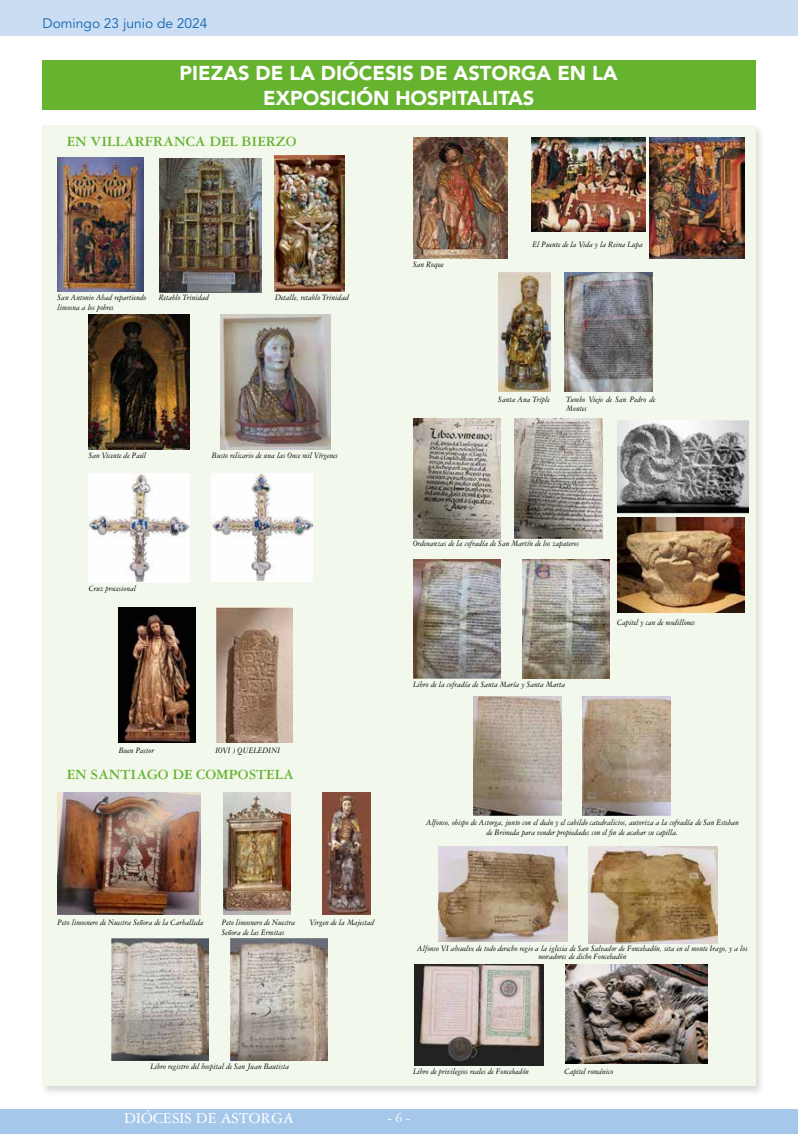
<style>
.page{position:relative;width:798px;height:1134px;background:#fff}
.page>*{position:absolute;margin:0;border:0;box-sizing:border-box;transform-origin:0 0}
.t1{font:900 20px/25px "Avenir LT Std";color:#fff;text-align:center}
.t2{font:16.25px "Garamond 3 LT Std";color:#fff}
.t3{font:700 15px "Garamond 3 LT Std";color:#65b32e}
.t4{font:13.75px "Avenir LT Std";color:#0c64af}
.t5{font:13.75px "Garamond 3 LT Std";color:#fff}
.t6{font:italic 8.75px/10px "Garamond 3 LT Std";color:#000;scale:.95 1}
</style>
<div class="page">
<div style="left:0;top:1109px;width:797px;height:25px;background:#a5c7ea"></div>
<svg style="left:797px;top:1109px;width:1px;height:25px"></svg>
<div style="left:0;top:0;width:797px;height:35px;background:#cbddf3"></div>
<div style="left:40px;top:123px;width:725px;height:973px;background:#000;opacity:.15"></div>
<div style="left:42px;top:126px;width:713px;height:960px;background:#f3f8ed"></div>
<div style="left:42px;top:60px;width:713px;height:50px;background:#65b32e"></div>
<img style="left:58px;top:158px;width:85px;height:133px">
<img style="left:159px;top:159px;width:102px;height:133px">
<img style="left:275px;top:156px;width:69px;height:136px">
<img style="left:89px;top:315px;width:101px;height:134px">
<img style="left:119px;top:608px;width:76px;height:134px">
<img style="left:216px;top:608px;width:76px;height:134px">
<img style="left:58px;top:793px;width:142px;height:121px">
<img style="left:413px;top:138px;width:94px;height:121px">
<img style="left:649px;top:138px;width:94px;height:121px">
<img style="left:531px;top:138px;width:114px;height:93px">
<img style="left:498px;top:272px;width:52px;height:119px">
<img style="left:413px;top:419px;width:87px;height:119px">
<img style="left:413px;top:559px;width:87px;height:119px">
<img style="left:473px;top:696px;width:88px;height:119px">
<img style="left:564px;top:272px;width:88px;height:119px">
<img style="left:514px;top:419px;width:87px;height:119px">
<img style="left:522px;top:559px;width:87px;height:119px">
<img style="left:582px;top:696px;width:88px;height:119px">
<img style="left:414px;top:964px;width:129px;height:102px">
<img style="left:438px;top:846px;width:129px;height:96px">
<img style="left:588px;top:846px;width:129px;height:97px">
<img style="left:112px;top:939px;width:97px;height:121px">
<img style="left:230px;top:939px;width:97px;height:121px">
<img style="left:223px;top:793px;width:67px;height:121px">
<img style="left:322px;top:793px;width:48px;height:121px">
<img style="left:89px;top:473px;width:101px;height:109px">
<img style="left:211px;top:473px;width:101px;height:109px">
<img style="left:221px;top:315px;width:109px;height:134px">
<img style="left:617px;top:420px;width:131px;height:93px">
<img style="left:617px;top:517px;width:127px;height:96px">
<img style="left:565px;top:964px;width:142px;height:99px">
<h3 class="t4" style="left:43px;top:16px;width:166px">Domingo 23 junio de 2024</h3>
<h1 class="t1" style="left:179px;top:61px;width:439px">PIEZAS DE LA DIÓCESIS DE ASTORGA EN LA<br>EXPOSICIÓN HOSPITALITAS</h1>
<h3 class="t3" style="left:67px;top:133px;width:231px">EN VILLARFRANCA DEL BIERZO</h3>
<p class="t6" style="left:58px;top:292px;width:95px">San Antonio Abad repartiendo limosna a los pobres</p>
<p class="t6" style="left:159px;top:292px;width:54px">Retablo Trinidad</p>
<p class="t6" style="left:275px;top:292px;width:79px">Detalle, retablo Trinidad</p>
<p class="t6" style="left:89px;top:450px;width:62px">San Vicente de Paúl</p>
<p class="t6" style="left:89px;top:583px;width:51px">Cruz procesional</p>
<p class="t6" style="left:212px;top:450px;width:134px">Busto relicario de una las Once mil Vírgenes</p>
<p class="t6" style="left:119px;top:745px;width:39px">Buen Pastor</p>
<p class="t6" style="left:215px;top:745px;width:70px">IOVI ) QUELEDINI</p>
<h3 class="t3" style="left:67px;top:766px;width:228px">EN SANTIAGO DE COMPOSTELA</h3>
<p class="t6" style="left:58px;top:917px;width:155px">Peto limosnero de Nuestra Señora de la Carballeda</p>
<p class="t6" style="left:222px;top:917px;width:79px">Peto limosnero de Nuestra<br>Señora de las Ermitas</p>
<p class="t6" style="left:310px;top:917px;width:69px">Virgen de la Majestad</p>
<p class="t6" style="left:413px;top:260px;width:34px">San Roque</p>
<p class="t6" style="left:532px;top:239px;width:118px">El Puente de la Vida y la Reina Lupa</p>
<p class="t6" style="left:498px;top:395px;width:56px">Santa Ana Triple</p>
<p class="t6" style="left:566px;top:395px;width:95px;line-height:8.8px">Tumbo Viejo de San Pedro de<br>Montes</p>
<p class="t6" style="left:413px;top:539px;width:176px">Ordenanzas de la cofradía de San Martín de los zapateros</p>
<p class="t6" style="left:413px;top:680px;width:162px">Libro de la cofradía de Santa María y Santa Marta</p>
<p class="t6" style="left:617px;top:618px;width:84px">Capitel y can de modillones</p>
<p class="t6" style="left:426px;top:817px;width:330px;line-height:10.4px;text-align:center">Alfonso, obispo de Astorga, junto con el deán y el cabildo catedralicios, autoriza a la cofradía de San Esteban de Brimeda para vender propiedades con el fin de acabar su capilla.</p>
<p class="t6" style="left:417px;top:945px;width:349px;line-height:7.5px;text-align:center">Alfonso VI absuelve de todo derecho regio a la iglesia de San Salvador de Foncebadón, sita en el monte Irago, y a los moradores de dicho Foncebadón</p>
<p class="t6" style="left:150px;top:1062px;width:148px">Libro registro del hospital de San Juan Bautista</p>
<p class="t6" style="left:413px;top:1066px;width:123px">Libro de privilegios reales de Foncebadón</p>
<p class="t6" style="left:564px;top:1066px;width:53px">Capitel románico</p>
<h2 class="t2" style="left:124px;top:1109px;width:171px">DIÓCESIS DE ASTORGA</h2>
<h3 class="t5" style="left:387px;top:1110px;width:24px">- 6 -</h3>
</div>
